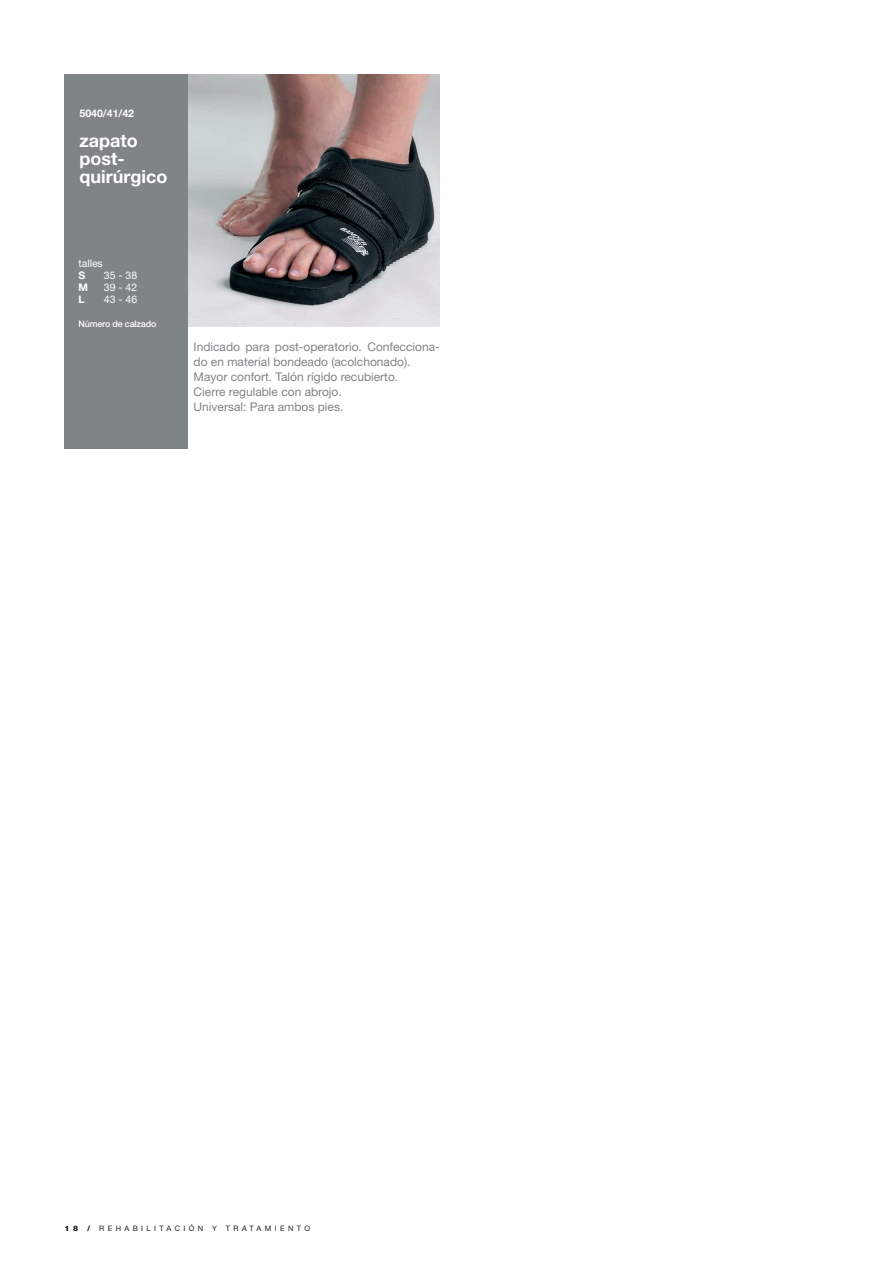
<style>
.page{position:relative;width:893px;height:1263px;background:#fff}
.page>*{position:absolute;margin:0;border:0;box-sizing:border-box;transform-origin:0 0}
.t1{font:700 18px/18px "Helvetica Neue LT Std";color:#fff}
.t2{font:12px/15px "Helvetica Neue LT Std";color:#7f8587}
.t3{font:10.5px "Helvetica Neue LT Std";color:#fff}
.t4{font:700 10.5px "Helvetica Neue LT Std";color:#fff}
.t5{font:500 9px "Helvetica Neue LT Std";letter-spacing:-.02em;color:#fff}
.t6{font:7.5px "Helvetica Neue LT Std";letter-spacing:.45em;color:#231f20}
.s1{font-weight:900}
</style>
<div class="page">
<img style="left:188px;top:74px;width:252px;height:253px">
<div style="left:65px;top:74px;width:123px;height:374px;background:#7f8487"></div>
<p class="t4" style="left:80px;top:107px;width:56px">5040/41/42</p>
<h1 class="t1" style="left:80px;top:131px;width:89px">zapato post&shy;quirúrgico</h1>
<p class="t3" style="left:78px;top:257px;width:26px">talles</p>
<p class="t4" style="left:78px;top:268px;width:8px">S</p>
<p class="t3" style="left:104px;top:269px;width:35px">35 - 38</p>
<p class="t4" style="left:78px;top:280px;width:11px">M</p>
<p class="t3" style="left:104px;top:281px;width:35px">39 - 42</p>
<p class="t4" style="left:78px;top:292px;width:8px">L</p>
<p class="t3" style="left:104px;top:293px;width:35px">43 - 46</p>
<p class="t5" style="left:78px;top:318px;width:79px">Número de calzado</p>
<p class="t2" style="left:194px;top:339px;width:248px">Indicado para post-operatorio. Confecciona&shy;do en material bondeado (acolchonado).<br>Mayor confort. Talón rígido recubierto.<br>Cierre regulable con abrojo.<br>Universal: Para ambos pies.</p>
<p class="t6" style="left:65px;top:1223px;width:247px"><span class="s1">18 /</span> REHABILITACIÓN Y TRATAMIENTO</p>
</div>
